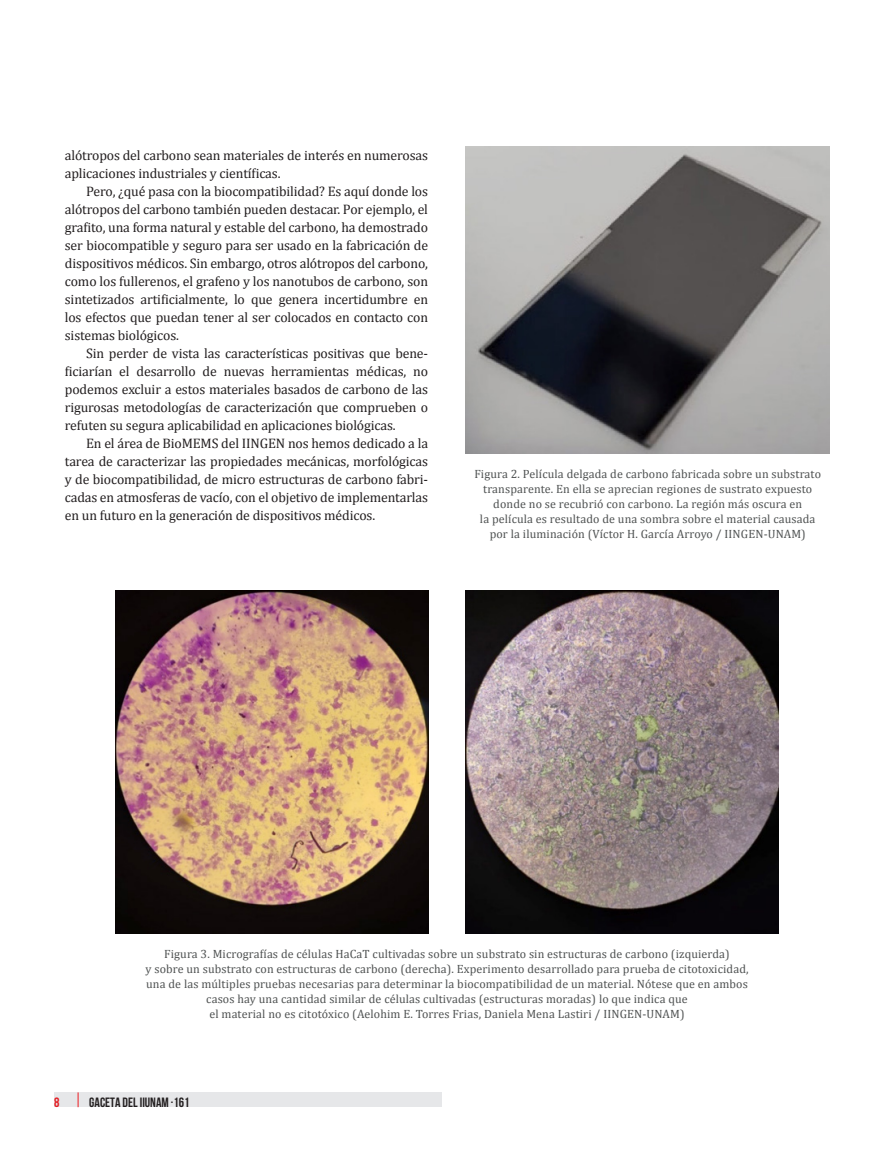
<style>
.page{position:relative;width:893px;height:1149px;background:#fff}
.page>*{position:absolute;margin:0;border:0;box-sizing:border-box;transform-origin:0 0}
.Cuerpo{font:13.8px/18px "Cambria";letter-spacing:-.01em;color:#231f20;text-align:justify}
.t1{font:700 13.5px "Bebas Neue";color:#231f20}
.t2{font:700 13.5px "Bebas Neue";color:#e31e24}
.Piedeimagen{font:12px/15px "Cambria";letter-spacing:.01em;color:#4f5252;text-align:center}
</style>
<div class="page">
<div style="left:54px;top:1092px;width:388px;height:14px;background:#e6e7e9"></div>
<img style="left:466px;top:146px;width:363px;height:307px">
<img style="left:115px;top:590px;width:313px;height:343px">
<img style="left:466px;top:590px;width:313px;height:343px">
<p class="Cuerpo" style="left:65px;top:146px;width:365px">alótropos del carbono sean materiales de interés en numerosas aplicaciones industriales y científicas.</p>
<p class="Cuerpo" style="left:65px;top:182px;width:365px;text-indent:21px">Pero, ¿qué pasa con la biocompatibilidad? Es aquí donde los alótropos del carbono también pueden destacar. Por ejemplo, el grafito, una forma natural y estable del carbono, ha demostrado ser biocompatible y seguro para ser usado en la fabricación de dispositivos médicos. Sin embargo, otros alótropos del carbono, como los fullerenos, el grafeno y los nanotubos de carbono, son sintetizados artificialmente, lo que genera incertidumbre en los efectos que puedan tener al ser colocados en contacto con sistemas biológicos.</p>
<p class="Cuerpo" style="left:65px;top:344px;width:365px;text-indent:21px">Sin perder de vista las características positivas que bene&shy;ficiarían el desarrollo de nuevas herramientas médicas, no podemos excluir a estos materiales basados de carbono de las rigurosas metodologías de caracterización que comprueben o refuten su segura aplicabilidad en aplicaciones biológicas.</p>
<p class="Cuerpo" style="left:65px;top:434px;width:365px;text-indent:21px">En el área de BioMEMS del IINGEN nos hemos dedicado a la tarea de caracterizar las propiedades mecánicas, morfológicas y de biocompatibilidad, de micro estructuras de carbono fabri&shy;cadas en atmosferas de vacío, con el objetivo de implementarlas en un futuro en la generación de dispositivos médicos.</p>
<p class="Piedeimagen" style="left:474px;top:466px;width:348px">Figura 2. Película delgada de carbono fabricada sobre un substrato transparente. En ella se aprecian regiones de sustrato expuesto</p>
<p class="Piedeimagen" style="left:493px;top:496px;width:311px">donde no se recubrió con carbono. La región más oscura en</p>
<p class="Piedeimagen" style="left:480px;top:511px;width:337px">la película es resultado de una sombra sobre el material causada</p>
<p class="Piedeimagen" style="left:490px;top:526px;width:318px">por la iluminación (Víctor H. García Arroyo / IINGEN-UNAM)</p>
<p class="Piedeimagen" style="left:164px;top:945px;width:567px">Figura 3. Micrografías de células HaCaT cultivadas sobre un substrato sin estructuras de carbono (izquierda)</p>
<p class="Piedeimagen" style="left:145px;top:960px;width:605px">y sobre un substrato con estructuras de carbono (derecha). Experimento desarrollado para prueba de citotoxicidad,</p>
<p class="Piedeimagen" style="left:146px;top:975px;width:603px">una de las múltiples pruebas necesarias para determinar la biocompatibilidad de un material. Nótese que en ambos</p>
<p class="Piedeimagen" style="left:206px;top:990px;width:483px">casos hay una cantidad similar de células cultivadas (estructuras moradas) lo que indica que</p>
<p class="Piedeimagen" style="left:209px;top:1005px;width:477px">el material no es citotóxico (Aelohim E. Torres Frias, Daniela Mena Lastiri / IINGEN-UNAM)</p>
<p class="t2" style="left:54px;top:1094px;width:7px">8</p>
<p class="t1" style="left:89px;top:1094px;width:102px">GACETA DEL IIUNAM ·161</p>
</div>
